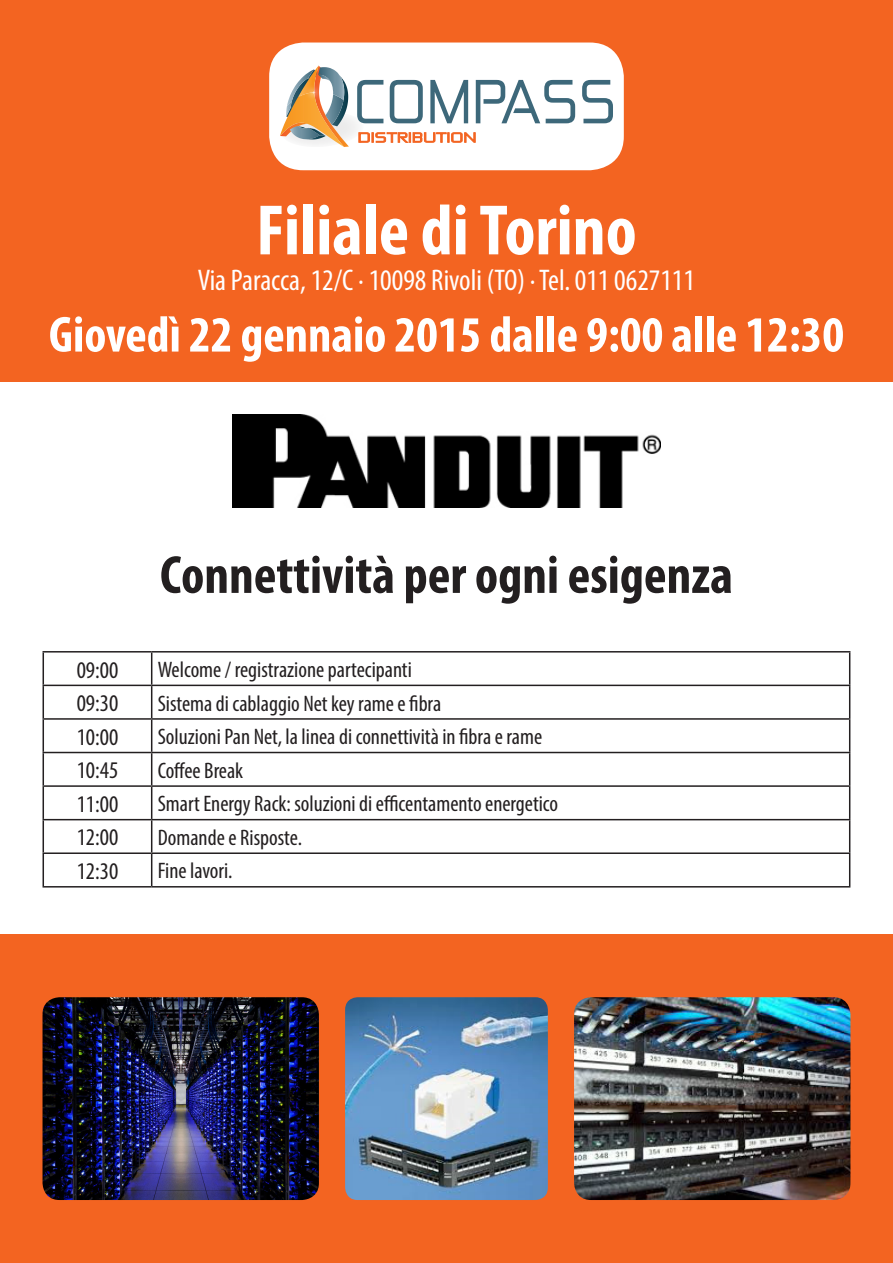
<style>
.page{position:relative;width:893px;height:1263px;background:#fff}
.page>*{position:absolute;margin:0;border:0;box-sizing:border-box;transform-origin:0 0}
.t1{font:700 condensed 72px "Myriad Pro";color:#fff}
.t2{font:700 condensed 54px "Myriad Pro";color:#231f20}
.t3{font:700 condensed 51px "Myriad Pro";color:#fff}
.t4{font:condensed 30px "Myriad Pro";color:#fff}
.t5{font:condensed 24px "Myriad Pro";color:#231f20}
.t6{font:condensed 22.5px "Myriad Pro";color:#231f20}
</style>
<div class="page">
<div style="left:0;top:0;width:893px;height:382px;background:#f36421"></div>
<div style="left:0;top:934px;width:893px;height:329px;background:#f36421"></div>
<div style="left:269px;top:43px;width:355px;height:127px;background:#fff;border-radius:34px"></div>
<svg style="left:280px;top:66px;width:333px;height:81px"></svg>
<img style="left:233px;top:415px;width:427px;height:93px">
<hr style="left:43px;top:651px;width:109px;height:1px;background:#231f20">
<hr style="left:43px;top:652px;width:1px;height:33px;background:#231f20">
<hr style="left:152px;top:651px;width:698px;height:1px;background:#231f20">
<hr style="left:151px;top:652px;width:1px;height:33px;background:#231f20">
<hr style="left:849px;top:652px;width:1px;height:33px;background:#231f20">
<hr style="left:43px;top:685px;width:109px;height:1px;background:#231f20">
<hr style="left:43px;top:686px;width:1px;height:32px;background:#231f20">
<hr style="left:152px;top:685px;width:698px;height:1px;background:#231f20">
<hr style="left:151px;top:686px;width:1px;height:32px;background:#231f20">
<hr style="left:849px;top:686px;width:1px;height:32px;background:#231f20">
<hr style="left:43px;top:718px;width:109px;height:2px;background:#231f20">
<hr style="left:43px;top:720px;width:1px;height:32px;background:#231f20">
<hr style="left:152px;top:718px;width:698px;height:2px;background:#231f20">
<hr style="left:151px;top:720px;width:1px;height:32px;background:#231f20">
<hr style="left:849px;top:720px;width:1px;height:32px;background:#231f20">
<hr style="left:43px;top:752px;width:109px;height:1px;background:#231f20">
<hr style="left:43px;top:753px;width:1px;height:32px;background:#231f20">
<hr style="left:152px;top:752px;width:698px;height:1px;background:#231f20">
<hr style="left:151px;top:753px;width:1px;height:32px;background:#231f20">
<hr style="left:849px;top:753px;width:1px;height:32px;background:#231f20">
<hr style="left:43px;top:785px;width:109px;height:2px;background:#231f20">
<hr style="left:43px;top:787px;width:1px;height:32px;background:#231f20">
<hr style="left:152px;top:785px;width:698px;height:2px;background:#231f20">
<hr style="left:151px;top:787px;width:1px;height:32px;background:#231f20">
<hr style="left:849px;top:787px;width:1px;height:32px;background:#231f20">
<hr style="left:43px;top:819px;width:109px;height:1px;background:#231f20">
<hr style="left:43px;top:820px;width:1px;height:32px;background:#231f20">
<hr style="left:152px;top:819px;width:698px;height:1px;background:#231f20">
<hr style="left:151px;top:820px;width:1px;height:32px;background:#231f20">
<hr style="left:849px;top:820px;width:1px;height:32px;background:#231f20">
<hr style="left:43px;top:852px;width:109px;height:2px;background:#231f20">
<hr style="left:43px;top:854px;width:1px;height:32px;background:#231f20">
<hr style="left:152px;top:852px;width:698px;height:2px;background:#231f20">
<hr style="left:151px;top:854px;width:1px;height:32px;background:#231f20">
<hr style="left:849px;top:854px;width:1px;height:32px;background:#231f20">
<hr style="left:43px;top:886px;width:109px;height:1px;background:#231f20">
<hr style="left:152px;top:886px;width:698px;height:1px;background:#231f20">
<img style="left:43px;top:997px;width:276px;height:203px">
<img style="left:574px;top:997px;width:276px;height:203px">
<img style="left:345px;top:997px;width:203px;height:203px">
<p class="t1" style="left:256px;top:185px;width:382px">Filiale di Torino</p>
<p class="t4" style="left:198px;top:262px;width:499px">Via Paracca, 12/C · 10098 Rivoli (TO) · Tel. 011 0627111</p>
<p class="t3" style="left:49px;top:303px;width:797px">Giovedì 22 gennaio 2015 dalle 9:00 alle 12:30</p>
<p class="t2" style="left:160px;top:541px;width:574px">Connettività per ogni esigenza</p>
<p class="t5" style="left:77px;top:655px;width:43px">09:00</p>
<p class="t6" style="left:158px;top:656px;width:256px">Welcome / registrazione partecipanti</p>
<p class="t5" style="left:77px;top:689px;width:43px">09:30</p>
<p class="t6" style="left:158px;top:689px;width:285px">Sistema di cablaggio Net key rame e fibra</p>
<p class="t5" style="left:77px;top:722px;width:43px">10:00</p>
<p class="t6" style="left:158px;top:723px;width:386px">Soluzioni Pan Net, la linea di connettività in fibra e rame</p>
<p class="t5" style="left:77px;top:756px;width:43px">10:45</p>
<p class="t6" style="left:158px;top:757px;width:87px">Coffee Break</p>
<p class="t5" style="left:77px;top:789px;width:43px">11:00</p>
<p class="t6" style="left:158px;top:790px;width:402px">Smart Energy Rack: soluzioni di efficentamento energetico</p>
<p class="t5" style="left:77px;top:823px;width:43px">12:00</p>
<p class="t6" style="left:158px;top:824px;width:146px">Domande e Risposte.</p>
<p class="t5" style="left:77px;top:856px;width:43px">12:30</p>
<p class="t6" style="left:158px;top:857px;width:76px">Fine lavori.</p>
</div>
